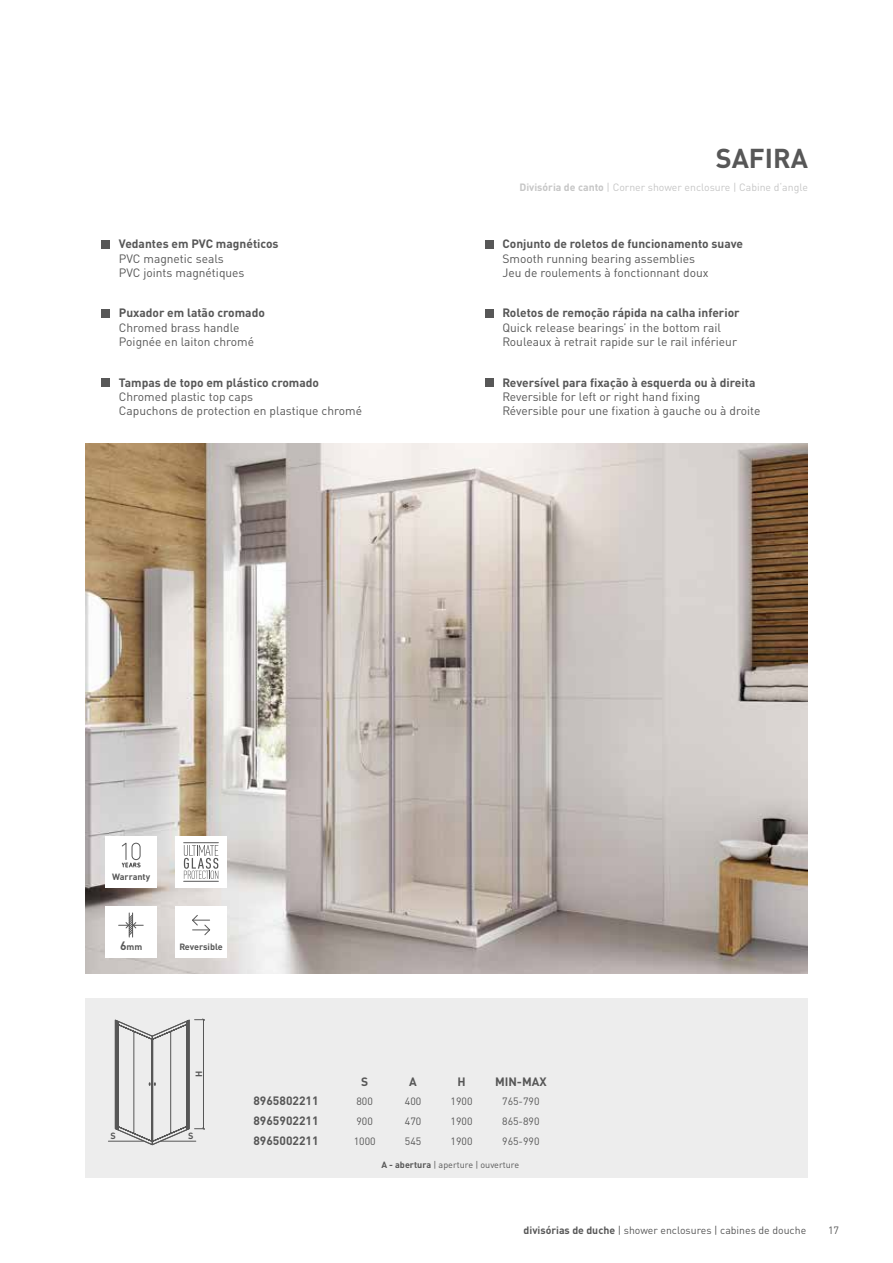
<style>
.page{position:relative;width:893px;height:1263px;background:#fff}
.page>*{position:absolute;margin:0;border:0;box-sizing:border-box;transform-origin:0 0}
.t1{font:700 27px "DIN Pro";color:#575757}
.t2{font:12px/14.4px "DIN Pro";color:#575757}
.t3{font:700 12px/19.8px "DIN Pro";color:#575757;text-align:justify}
.t4{font:10.5px/19.8px "DIN Pro";color:#575757;text-align:justify}
.t5{font:10.5px "DIN Pro";color:#c6c6c6}
.t6{font:9px "DIN Pro";color:#575757}
.t7{font:700 9px "DIN Pro";color:#575757}
.s1{font-weight:700}
.s2{font-size:12px}
</style>
<div class="page">
<img style="left:85px;top:444px;width:723px;height:530px">
<div style="left:85px;top:998px;width:723px;height:180px;background:#ededed"></div>
<hr style="left:108px;top:1141px;width:35px;height:1px;background:#575757">
<div style="left:101px;top:240px;width:9px;height:8px;background:#575757"></div>
<div style="left:485px;top:240px;width:9px;height:8px;background:#575757"></div>
<div style="left:101px;top:309px;width:9px;height:8px;background:#575757"></div>
<div style="left:101px;top:378px;width:9px;height:9px;background:#575757"></div>
<div style="left:485px;top:309px;width:9px;height:8px;background:#575757"></div>
<div style="left:485px;top:378px;width:9px;height:9px;background:#575757"></div>
<div style="left:105px;top:906px;width:52px;height:52px;background:#fff"></div>
<svg style="left:119px;top:913px;width:24px;height:24px"></svg>
<div style="left:175px;top:906px;width:52px;height:52px;background:#fff"></div>
<div style="left:175px;top:836px;width:52px;height:52px;background:#fff"></div>
<svg style="left:192px;top:915px;width:19px;height:21px"></svg>
<svg style="left:184px;top:845px;width:34px;height:34px"></svg>
<hr style="left:184px;top:842px;width:34px;height:1px;background:#575757">
<hr style="left:184px;top:881px;width:34px;height:1px;background:#575757">
<div style="left:105px;top:836px;width:52px;height:52px;background:#fff"></div>
<svg style="left:121px;top:842px;width:20px;height:26px"></svg>
<svg style="left:111px;top:1018px;width:94px;height:127px"></svg>
<p class="t3" style="left:119px;top:233px;width:161px">Vedantes em PVC magnéticos</p>
<p class="t2" style="left:119px;top:250px;width:127px">PVC magnetic seals<br>PVC joints magnétiques</p>
<p class="t3" style="left:119px;top:302px;width:148px">Puxador em latão cromado</p>
<p class="t2" style="left:119px;top:319px;width:137px">Chromed brass handle<br>Poignée en laiton chromé</p>
<p class="t3" style="left:119px;top:371px;width:202px">Tampas de topo em plástico cromado</p>
<p class="t2" style="left:119px;top:388px;width:245px">Chromed plastic top caps<br>Capuchons de protection en plastique chromé</p>
<h1 class="t1" style="left:716px;top:136px;width:94px">SAFIRA</h1>
<p class="t5" style="left:519px;top:179px;width:290px"><span class="s1">Divisória de canto</span> | Corner shower enclosure | Cabine d‘angle</p>
<p class="t3" style="left:502px;top:233px;width:242px">Conjunto de roletos de funcionamento suave</p>
<p class="t2" style="left:502px;top:250px;width:208px">Smooth running bearing assemblies<br>Jeu de roulements à fonctionnant doux</p>
<p class="t3" style="left:502px;top:302px;width:239px">Roletos de remoção rápida na calha inferior</p>
<p class="t2" style="left:502px;top:319px;width:236px">Quick release bearings’ in the bottom rail<br>Rouleaux à retrait rapide sur le rail inférieur</p>
<p class="t3" style="left:502px;top:371px;width:254px">Reversível para fixação à esquerda ou à direita</p>
<p class="t2" style="left:502px;top:388px;width:260px">Reversible for left or right hand fixing<br>Réversible pour une fixation à gauche ou à droite</p>
<p class="t7" style="left:112px;top:869px;width:40px">Warranty</p>
<p class="t7" style="left:120px;top:939px;width:24px"><span class="s2">6</span>mm</p>
<p class="t7" style="left:179px;top:939px;width:45px">Reversible</p>
<p class="t7" style="left:191px;top:1077px;width:8px;rotate:-90deg">H</p>
<p class="t3" style="left:253px;top:1089px;width:67px">8965802211<br>8965902211<br>8965002211</p>
<p class="t3" style="left:361px;top:1070px;width:9px">S</p>
<p class="t4" style="left:354px;top:1090px;width:23px;text-align:left">800<br>900<br>1000</p>
<p class="t3" style="left:409px;top:1070px;width:9px">A</p>
<p class="t4" style="left:405px;top:1090px;width:18px">400<br>470<br>545</p>
<p class="t6" style="left:381px;top:1157px;width:139px"><span class="s1">A - abertura</span> | aperture | ouverture</p>
<p class="t3" style="left:457px;top:1070px;width:10px">H</p>
<p class="t4" style="left:451px;top:1090px;width:23px">1900<br>1900<br>1900</p>
<p class="t3" style="left:495px;top:1070px;width:53px">MIN-MAX</p>
<p class="t4" style="left:502px;top:1090px;width:39px">765-790<br>865-890<br>965-990</p>
<p class="t4" style="left:524px;top:1219px;width:284px"><span class="s1">divisórias de duche</span> | shower enclosures | cabines de douche</p>
<p class="t4" style="left:828px;top:1219px;width:12px">17</p>
</div>
